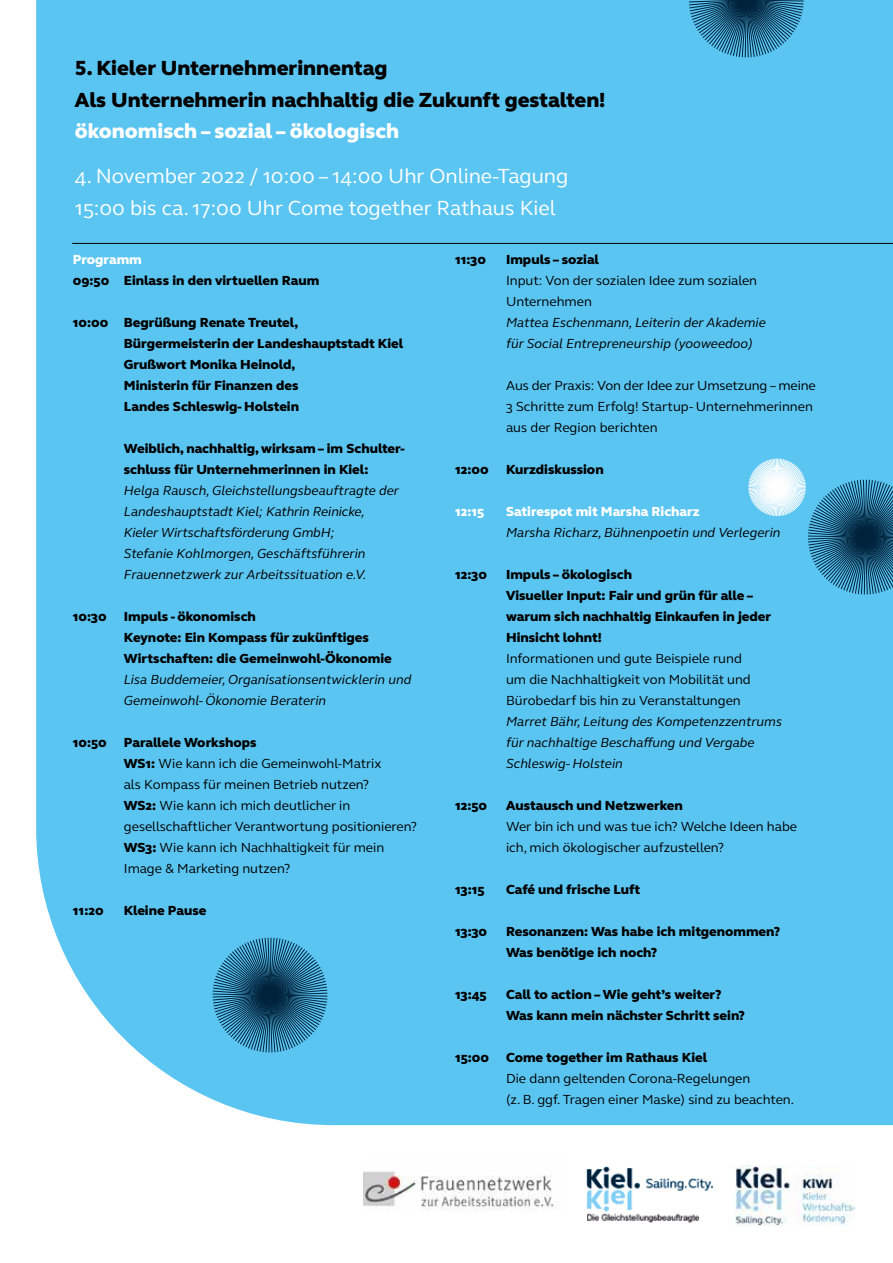
<style>
.page{position:relative;width:893px;height:1263px;background:#fff}
.page>*{position:absolute;margin:0;border:0;box-sizing:border-box;transform-origin:0 0}
.t1{font:21px/31.5px "FS Elliot Pro";color:#fff}
.t2{font:800 21px/31.5px "FS Elliot Pro";color:#000}
.t3{font:800 21px "FS Elliot Pro";color:#fff}
.t4{font:800 13.5px/21px "FS Elliot Pro";color:#000}
.t5{font:13.5px/21px "FS Elliot Pro";color:#000}
.t6{font:italic 13.5px/21px "FS Elliot Pro";color:#000}
.t7{font:800 13.5px "FS Elliot Pro";color:#fff}
.s1{font-weight:800}
</style>
<div class="page">
<div style="left:36px;top:0;width:857px;height:1125px;background:#5bc5f2"></div>
<hr style="left:72px;top:243px;width:821px;height:1px;background:#000">
<img style="left:363px;top:1171px;width:193px;height:40px">
<img style="left:586px;top:1166px;width:126px;height:57px">
<img style="left:736px;top:1166px;width:119px;height:59px">
<svg style="left:688px;top:0;width:116px;height:58px;background:#3481a5"></svg>
<svg style="left:212px;top:937px;width:116px;height:116px;background:#3581a6"></svg>
<svg style="left:748px;top:458px;width:145px;height:137px;background:#57a5c8"></svg>
<h1 class="t2" style="left:75px;top:52px;width:532px">5. Kieler Unternehmerinnentag<br>Als Unternehmerin nachhaltig die Zukunft gestalten!</h1>
<h1 class="t3" style="left:75px;top:117px;width:326px">ökonomisch – sozial – ökologisch</h1>
<h1 class="t1" style="left:75px;top:160px;width:495px">4. November 2022 / 10:00 – 14:00 Uhr Online-Tagung<br>15:00 bis ca. 17:00 Uhr Come together Rathaus Kiel</h1>
<p class="t7" style="left:73px;top:250px;width:71px">Programm</p>
<p class="t4" style="left:73px;top:270px;width:248px">09:50 Einlass in den virtuellen Raum</p>
<p class="t4" style="left:124px;top:312px;width:281px;text-indent:-51px">10:00 Begrüßung Renate Treutel,<br>Bürgermeisterin der Landeshauptstadt Kiel<br>Grußwort Monika Heinold,<br>Ministerin für Finanzen des<br>Landes Schleswig- Holstein</p>
<p class="t4" style="left:124px;top:438px;width:282px">Weiblich, nachhaltig, wirksam – im Schulter&shy;schluss für Unternehmerinnen in Kiel:</p>
<p class="t6" style="left:124px;top:480px;width:277px">Helga Rausch, Gleichstellungsbeauftragte der Landeshauptstadt Kiel; Kathrin Reinicke, Kieler Wirtschaftsförderung GmbH;<br>Stefanie Kohlmorgen, Geschäftsführerin Frauennetzwerk zur Arbeitssituation e.V.</p>
<p class="t4" style="left:73px;top:606px;width:35px">10:30</p>
<p class="t4" style="left:124px;top:606px;width:270px">Impuls - ökonomisch<br>Keynote: Ein Kompass für zukünftiges<br>Wirtschaften: die Gemeinwohl-Ökonomie</p>
<p class="t6" style="left:124px;top:669px;width:289px">Lisa Buddemeier, Organisationsentwicklerin und<br>Gemeinwohl- Ökonomie Beraterin</p>
<p class="t4" style="left:73px;top:732px;width:36px">10:50</p>
<p class="t5" style="left:124px;top:732px;width:295px"><span class="s1">Parallele Workshops<br>WS1:</span> Wie kann ich die Gemeinwohl-Matrix<br>als Kompass für meinen Betrieb nutzen?<br><span class="s1">WS2:</span> Wie kann ich mich deutlicher in gesellschaftlicher Verantwortung positionieren?<br><span class="s1">WS3:</span> Wie kann ich Nachhaltigkeit für mein Image &amp; Marketing nutzen?</p>
<p class="t4" style="left:73px;top:900px;width:32px">11:20</p>
<p class="t4" style="left:124px;top:900px;width:84px">Kleine Pause</p>
<p class="t4" style="left:455px;top:249px;width:33px">11:30</p>
<p class="t4" style="left:506px;top:249px;width:94px">Impuls – sozial</p>
<p class="t5" style="left:506px;top:270px;width:253px">Input: Von der sozialen Idee zum sozialen<br>Unternehmen</p>
<p class="t6" style="left:506px;top:312px;width:261px">Mattea Eschenmann, Leiterin der Akademie für Social Entrepreneurship (yooweedoo)</p>
<p class="t5" style="left:506px;top:375px;width:311px">Aus der Praxis: Von der Idee zur Umsetzung – meine<br>3 Schritte zum Erfolg! Startup- Unternehmerinnen aus der Region berichten</p>
<p class="t4" style="left:455px;top:459px;width:35px">12:00</p>
<p class="t4" style="left:506px;top:459px;width:99px">Kurzdiskussion</p>
<p class="t7" style="left:455px;top:503px;width:31px">12:15</p>
<p class="t7" style="left:506px;top:503px;width:195px">Satirespot mit Marsha Richarz</p>
<p class="t6" style="left:506px;top:522px;width:276px">Marsha Richarz, Bühnenpoetin und Verlegerin</p>
<p class="t4" style="left:455px;top:564px;width:33px">12:30</p>
<p class="t4" style="left:506px;top:564px;width:267px">Impuls – ökologisch<br>Visueller Input: Fair und grün für alle – warum sich nachhaltig Einkaufen in jeder<br>Hinsicht lohnt!</p>
<p class="t5" style="left:506px;top:648px;width:246px">Informationen und gute Beispiele rund um die Nachhaltigkeit von Mobilität und<br>Bürobedarf bis hin zu Veranstaltungen</p>
<p class="t6" style="left:506px;top:711px;width:277px">Marret Bähr, Leitung des Kompetenzzentrums für nachhaltige Beschaffung und Vergabe<br>Schleswig- Holstein</p>
<p class="t4" style="left:455px;top:795px;width:34px">12:50</p>
<p class="t4" style="left:506px;top:795px;width:178px">Austausch und Netzwerken</p>
<p class="t5" style="left:506px;top:816px;width:293px">Wer bin ich und was tue ich? Welche Ideen habe ich, mich ökologischer aufzustellen?</p>
<p class="t4" style="left:455px;top:879px;width:31px">13:15</p>
<p class="t4" style="left:506px;top:879px;width:136px">Café und frische Luft</p>
<p class="t4" style="left:455px;top:921px;width:34px">13:30</p>
<p class="t4" style="left:506px;top:921px;width:276px">Resonanzen: Was habe ich mitgenommen?<br>Was benötige ich noch?</p>
<p class="t4" style="left:455px;top:984px;width:33px">13:45</p>
<p class="t4" style="left:506px;top:984px;width:240px">Call to action – Wie geht’s weiter?<br>Was kann mein nächster Schritt sein?</p>
<p class="t4" style="left:455px;top:1047px;width:36px">15:00</p>
<p class="t4" style="left:506px;top:1047px;width:203px">Come together im Rathaus Kiel</p>
<p class="t5" style="left:506px;top:1068px;width:290px">Die dann geltenden Corona-Regelungen<br>(z. B. ggf. Tragen einer Maske) sind zu beachten.</p>
</div>
